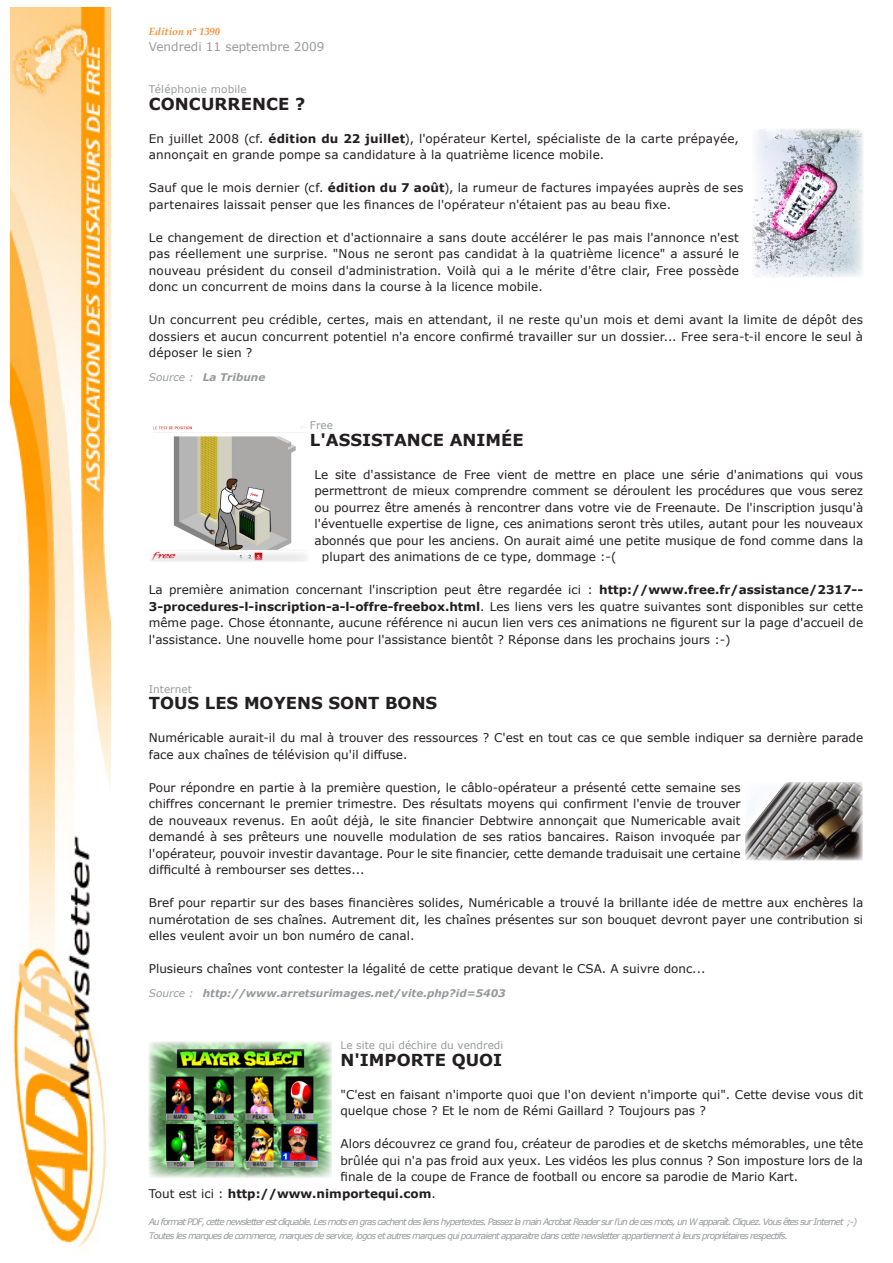
<style>
.page{position:relative;width:893px;height:1263px;background:#fff}
.page>*{position:absolute;margin:0;border:0;box-sizing:border-box;transform-origin:0 0}
.t1{font:700 16.5px "Verdana";color:#231f20}
.t2{font:12px/16.5px "Verdana";color:#231f20;text-align:justify}
.t3{font:700 12px "Verdana";color:#231f20}
.t4{font:12px "Verdana";color:#97999b}
.t5{font:italic 700 10.5px "Verdana";color:#97999b}
.t6{font:10.5px "Verdana";color:#97999b}
.t7{font:italic 700 10.5px "Palatino Linotype";color:#f88b33}
.t8{font:italic 9px "Verdana";letter-spacing:-.1em;color:#97999b}
.s1{font-weight:700}
.s2{font-weight:400}
</style>
<div class="page">
<img style="left:11px;top:8px;width:100px;height:1239px">
<img style="left:752px;top:129px;width:111px;height:148px">
<img style="left:151px;top:426px;width:156px;height:136px">
<img style="left:745px;top:782px;width:118px;height:78px">
<img style="left:149px;top:1042px;width:182px;height:135px">
<p class="t7" style="left:149px;top:24px;width:73px">Edition n° 1390</p>
<p class="t4" style="left:149px;top:39px;width:177px">Vendredi 11 septembre 2009</p>
<p class="t6" style="left:149px;top:83px;width:99px">Téléphonie mobile</p>
<p class="t1" style="left:149px;top:93px;width:158px">CONCURRENCE ?</p>
<p class="t2" style="left:149px;top:130px;width:592px">En juillet 2008 (cf. <span class="s1">édition du 22 juillet</span>), l'opérateur Kertel, spécialiste de la carte prépayée, annonçait en grande pompe sa candidature à la quatrième licence mobile.</p>
<p class="t2" style="left:149px;top:179px;width:596px">Sauf que le mois dernier (cf. <span class="s1">édition du 7 août</span>), la rumeur de factures impayées auprès de ses partenaires laissait penser que les finances de l'opérateur n'étaient pas au beau fixe.</p>
<p class="t2" style="left:149px;top:229px;width:592px">Le changement de direction et d'actionnaire a sans doute accélérer le pas mais l'annonce n'est pas réellement une surprise. "Nous ne seront pas candidat à la quatrième licence" a assuré le nouveau président du conseil d'administration. Voilà qui a le mérite d'être clair, Free possède donc un concurrent de moins dans la course à la licence mobile.</p>
<p class="t2" style="left:149px;top:311px;width:716px">Un concurrent peu crédible, certes, mais en attendant, il ne reste qu'un mois et demi avant la limite de dépôt des dossiers et aucun concurrent potentiel n'a encore confirmé travailler sur un dossier... Free sera-t-il encore le seul à déposer le sien ?</p>
<p class="t5" style="left:149px;top:371px;width:118px"><span class="s2">Source :</span> La Tribune</p>
<p class="t6" style="left:310px;top:418px;width:25px">Free</p>
<p class="t1" style="left:310px;top:429px;width:215px">L'ASSISTANCE ANIMéE</p>
<p class="t2" style="left:314px;top:465px;width:550px">Le site d'assistance de Free vient de mettre en place une série d'animations qui vous</p>
<p class="t2" style="left:314px;top:482px;width:550px">permettront de mieux comprendre comment se déroulent les procédures que vous serez</p>
<p class="t2" style="left:314px;top:498px;width:550px">ou pourrez être amenés à rencontrer dans votre vie de Freenaute. De l'inscription jusqu'à</p>
<p class="t2" style="left:314px;top:515px;width:550px">l'éventuelle expertise de ligne, ces animations seront très utiles, autant pour les nouveaux</p>
<p class="t2" style="left:314px;top:531px;width:550px">abonnés que pour les anciens. On aurait aimé une petite musique de fond comme dans la</p>
<p class="t2" style="left:322px;top:548px;width:296px">plupart des animations de ce type, dommage :-(</p>
<p class="t2" style="left:149px;top:581px;width:716px">La première animation concernant l'inscription peut être regardée ici : <span class="s1">http://www.free.fr/assistance/2317-- 3-procedures-l-inscription-a-l-offre-freebox.html</span>. Les liens vers les quatre suivantes sont disponibles sur cette même page. Chose étonnante, aucune référence ni aucun lien vers ces animations ne figurent sur la page d'accueil de l'assistance. Une nouvelle home pour l'assistance bientôt ? Réponse dans les prochains jours :-)</p>
<p class="t6" style="left:149px;top:682px;width:44px">Internet</p>
<p class="t1" style="left:149px;top:693px;width:290px">TOUS LES MOYENS SONT BONS</p>
<p class="t2" style="left:149px;top:729px;width:716px">Numéricable aurait-il du mal à trouver des ressources ? C'est en tout cas ce que semble indiquer sa dernière parade face aux chaînes de télévision qu'il diffuse.</p>
<p class="t2" style="left:149px;top:779px;width:593px">Pour répondre en partie à la première question, le câblo-opérateur a présenté cette semaine ses chiffres concernant le premier trimestre. Des résultats moyens qui confirment l'envie de trouver de nouveaux revenus. En août déjà, le site financier Debtwire annonçait que Numericable avait demandé à ses prêteurs une nouvelle modulation de ses ratios bancaires. Raison invoquée par l'opérateur, pouvoir investir davantage. Pour le site financier, cette demande traduisait une certaine difficulté à rembourser ses dettes...</p>
<p class="t2" style="left:149px;top:894px;width:716px">Bref pour repartir sur des bases financières solides, Numéricable a trouvé la brillante idée de mettre aux enchères la numérotation de ses chaînes. Autrement dit, les chaînes présentes sur son bouquet devront payer une contribution si elles veulent avoir un bon numéro de canal.</p>
<p class="t2" style="left:149px;top:960px;width:558px">Plusieurs chaînes vont contester la légalité de cette pratique devant le CSA. A suivre donc...</p>
<p class="t5" style="left:149px;top:987px;width:358px"><span class="s2">Source :</span> http://www.arretsurimages.net/vite.php?id=5403</p>
<p class="t6" style="left:340px;top:1039px;width:164px">Le site qui déchire du vendredi</p>
<p class="t1" style="left:340px;top:1049px;width:163px">N'IMPORTE QUOI</p>
<p class="t2" style="left:340px;top:1086px;width:524px">"C'est en faisant n'importe quoi que l'on devient n'importe qui". Cette devise vous dit quelque chose ? Et le nom de Rémi Gaillard ? Toujours pas ?</p>
<p class="t2" style="left:340px;top:1135px;width:524px">Alors découvrez ce grand fou, créateur de parodies et de sketchs mémorables, une tête brûlée qui n'a pas froid aux yeux. Les vidéos les plus connus ? Son imposture lors de la finale de la coupe de France de football ou encore sa parodie de Mario Kart.</p>
<p class="t3" style="left:149px;top:1186px;width:288px"><span class="s2">Tout est ici :</span> http://www.nimportequi.com<span class="s2">.</span></p>
<p class="t8" style="left:149px;top:1216px;width:710px">Au format PDF, cette newsletter est cliquable. Les mots en gras cachent des liens hypertextes. Passez la main Acrobat Reader sur l’un de ces mots, un W apparaît. Cliquez. Vous êtes sur Internet ;-)</p>
<p class="t8" style="left:149px;top:1230px;width:641px">Toutes les marques de commerce, marques de service, logos et autres marques qui pourraient apparaitre dans cette newsletter appartiennent à leurs propriétaires respectifs.</p>
</div>
